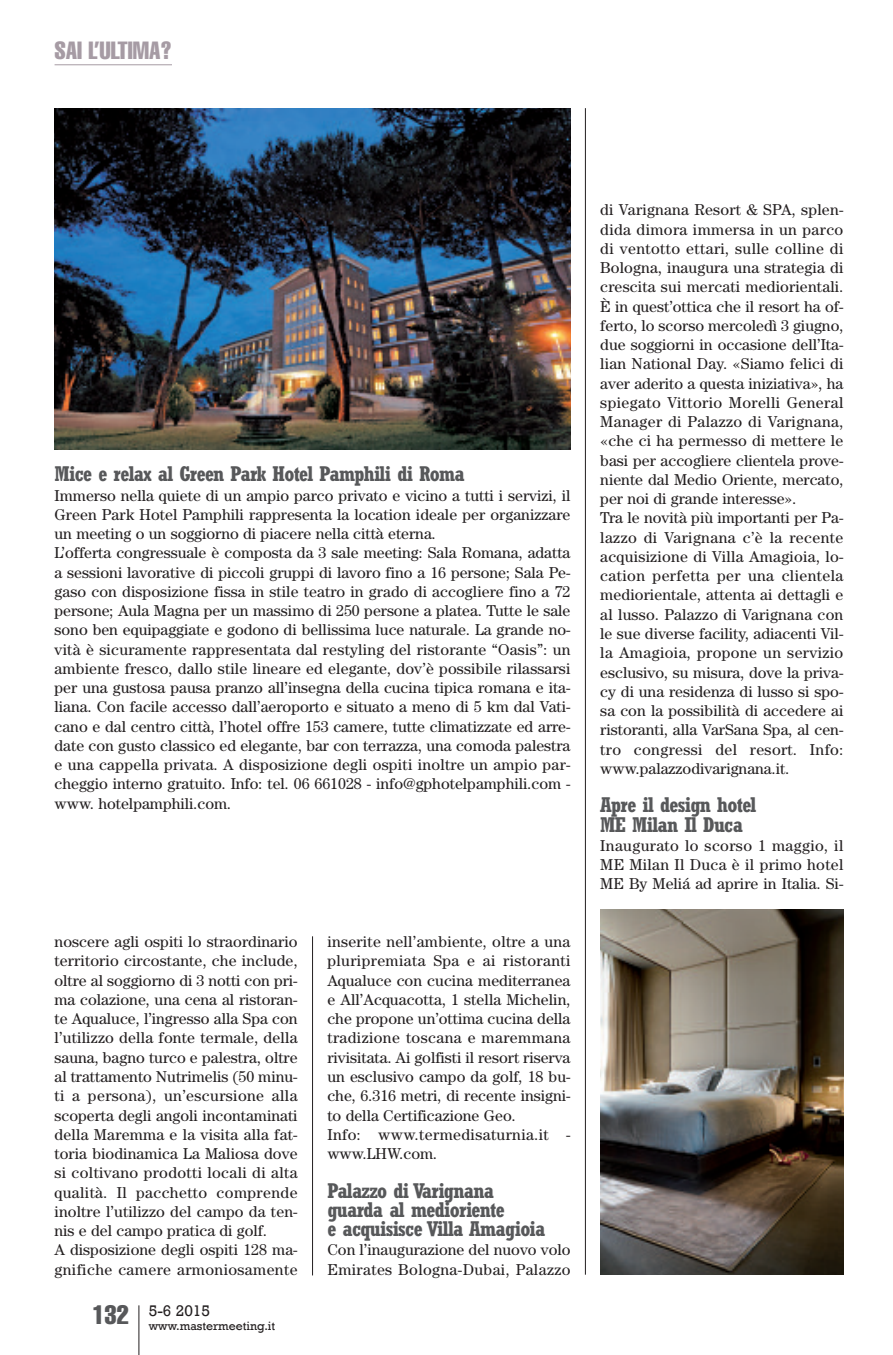
<style>
.page{position:relative;width:893px;height:1355px;background:#fff}
.page>*{position:absolute;margin:0;border:0;box-sizing:border-box;transform-origin:0 0}
.t1{font:extra-condensed 24.5px "Helvetica";color:#a69ba4}
.t2{font:700 condensed 21px/19.2px "Rockwell";letter-spacing:-.035em;color:#57585a}
.t3{font:15.75px/19.2px "Century";color:#231f20}
.t4{font:15.75px "Rockwell";color:#231f20}
.t5{font:12.25px "Rockwell";color:#231f20}
</style>
<div class="page">
<hr style="left:55px;top:64px;width:117px;height:1px;background:#a69ba4">
<hr style="left:138px;top:1305px;width:1px;height:49px;background:#231f20">
<hr style="left:312px;top:936px;width:1px;height:339px;background:#231f20">
<hr style="left:585px;top:108px;width:1px;height:1166px;background:#231f20">
<img style="left:55px;top:108px;width:515px;height:342px">
<img style="left:600px;top:909px;width:243px;height:365px">
<h1 class="t1" style="left:55px;top:42px;width:119px">SAI L’ULTIMA?</h1>
<h2 class="t2" style="left:55px;top:466px;width:412px">Mice e relax al Green Park Hotel Pamphili di Roma</h2>
<p class="t3" style="left:55px;top:487px;width:517px">Immerso nella quiete di un ampio parco privato e vicino a tutti i servizi, il Green Park Hotel Pamphili rappresenta la location ideale per organizzare un meeting o un soggiorno di piacere nella città eterna.<br>L’offerta congressuale è composta da 3 sale meeting: Sala Romana, adatta a sessioni lavorative di piccoli gruppi di lavoro fino a 16 persone; Sala Pe&shy;gaso con disposizione fissa in stile teatro in grado di accogliere fino a 72 persone; Aula Magna per un massimo di 250 persone a platea. Tutte le sale sono ben equipaggiate e godono di bellissima luce naturale. La grande no&shy;vità è sicuramente rappresentata dal restyling del ristorante “Oasis”: un ambiente fresco, dallo stile lineare ed elegante, dov’è possibile rilassarsi per una gustosa pausa pranzo all’insegna della cucina tipica romana e ita&shy;liana. Con facile accesso dall’aeroporto e situato a meno di 5 km dal Vati&shy;cano e dal centro città, l’hotel offre 153 camere, tutte climatizzate ed arre&shy;date con gusto classico ed elegante, bar con terrazza, una comoda palestra e una cappella privata. A disposizione degli ospiti inoltre un ampio par&shy;cheggio interno gratuito. Info: tel. 06 661028 - info@gphotelpamphili.com - www. hotelpamphili.com.</p>
<p class="t3" style="left:54px;top:933px;width:245px">noscere agli ospiti lo straordinario territorio circostante, che include, oltre al soggiorno di 3 notti con pri&shy;ma colazione, una cena al ristoran&shy;te Aqualuce, l’ingresso alla Spa con l’utilizzo della fonte termale, della sauna, bagno turco e palestra, oltre al trattamento Nutrimelis (50 minu&shy;ti a persona), un’escursione alla scoperta degli angoli incontaminati della Maremma e la visita alla fat&shy;toria biodinamica La Maliosa dove si coltivano prodotti locali di alta qualità. Il pacchetto comprende inoltre l’utilizzo del campo da ten&shy;nis e del campo pratica di golf.<br>A disposizione degli ospiti 128 ma&shy;gnifiche camere armoniosamente</p>
<p class="t3" style="left:327px;top:933px;width:245px">inserite nell’ambiente, oltre a una pluripremiata Spa e ai ristoranti Aqualuce con cucina mediterranea e All’Acquacotta, 1 stella Michelin, che propone un’ottima cucina della tradizione toscana e maremmana rivisitata. Ai golfisti il resort riserva un esclusivo campo da golf, 18 bu&shy;che, 6.316 metri, di recente insigni&shy;to della Certificazione Geo.<br>Info: www.termedisaturnia.it - www.LHW.com.</p>
<h2 class="t2" style="left:327px;top:1182px;width:220px">Palazzo di Varignana guarda al medioriente<br>e acquisisce Villa Amagioia</h2>
<p class="t3" style="left:327px;top:1241px;width:245px">Con l’inaugurazione del nuovo volo<br>Emirates Bologna-Dubai, Palazzo</p>
<p class="t5" style="left:92px;top:1318px;width:184px"><sup>132</sup> www.mastermeeting.it</p>
<p class="t4" style="left:149px;top:1300px;width:63px">5-6 2015</p>
<p class="t3" style="left:600px;top:202px;width:245px">di Varignana Resort &amp; SPA, splen&shy;dida dimora immersa in un parco di ventotto ettari, sulle colline di Bologna, inaugura una strategia di crescita sui mercati mediorientali.<br>È in quest’ottica che il resort ha of&shy;ferto, lo scorso mercoledì 3 giugno, due soggiorni in occasione dell’Ita&shy;lian National Day. «Siamo felici di aver aderito a questa iniziativa», ha spiegato Vittorio Morelli General Manager di Palazzo di Varignana, «che ci ha permesso di mettere le basi per accogliere clientela prove&shy;niente dal Medio Oriente, mercato, per noi di grande interesse».<br>Tra le novità più importanti per Pa&shy;lazzo di Varignana c’è la recente acquisizione di Villa Amagioia, lo&shy;cation perfetta per una clientela mediorientale, attenta ai dettagli e al lusso. Palazzo di Varignana con le sue diverse facility, adiacenti Vil&shy;la Amagioia, propone un servizio esclusivo, su misura, dove la priva&shy;cy di una residenza di lusso si spo&shy;sa con la possibilità di accedere ai ristoranti, alla VarSana Spa, al cen&shy;tro congressi del resort. Info: www.palazzodivarignana.it.</p>
<h2 class="t2" style="left:600px;top:797px;width:158px">Apre il design hotel<br>ME Milan Il Duca</h2>
<p class="t3" style="left:600px;top:837px;width:245px;text-align:justify">Inaugurato lo scorso 1 maggio, il ME Milan Il Duca è il primo hotel ME By Meliá ad aprire in Italia. Si-</p>
</div>
